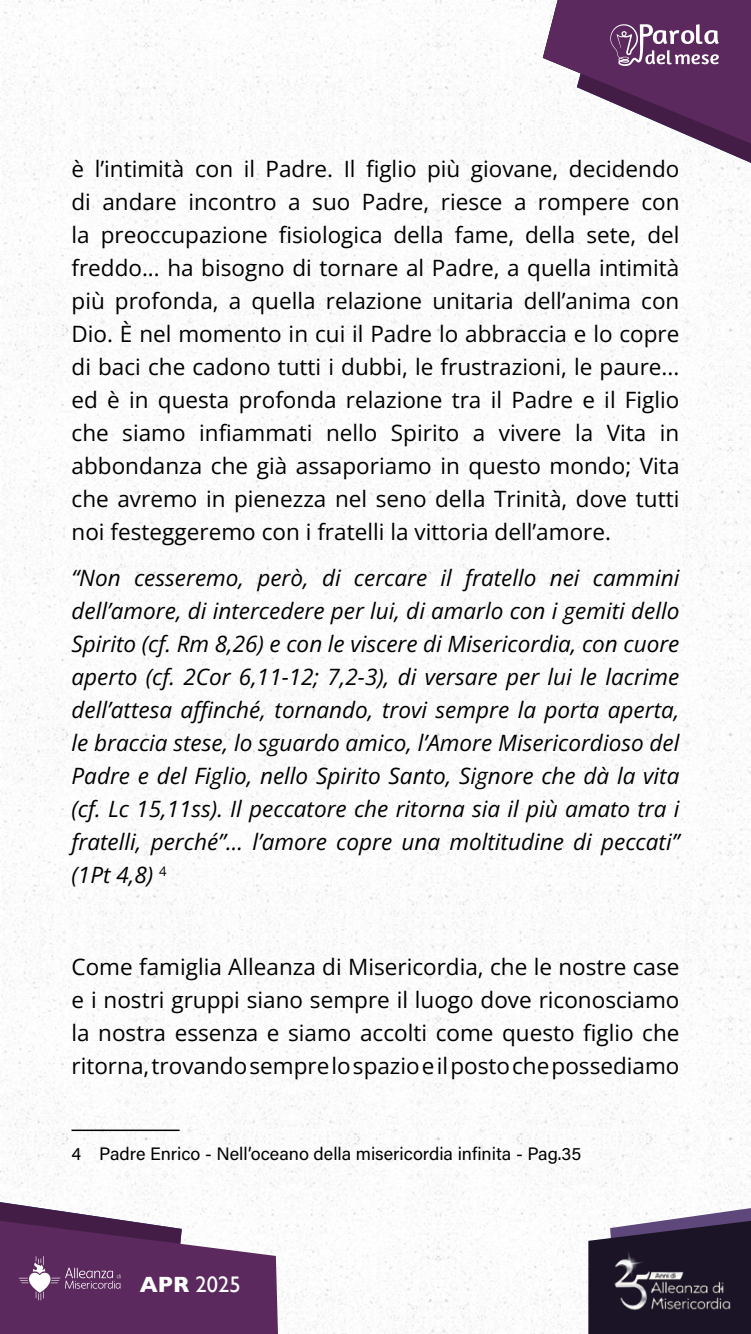
<style>
.page{position:relative;width:751px;height:1334px;background:#fff}
.page>*{position:absolute;margin:0;border:0;box-sizing:border-box;transform-origin:0 0}
.t1{font:22.5px/33px "Open Sans";color:#000;text-align:justify}
.t2{font:italic 22.5px/33px "Open Sans";color:#000;text-align:justify}
.t3{font:22.5px "Gill Sans";color:#fff}
.t4{font:18px "Acumin Pro";color:#000}
.s1{font-weight:700}
</style>
<div class="page">
<img style="left:0;top:0;width:750px;height:1333px">
<svg style="left:588px;top:1208px;width:162px;height:125px"></svg>
<svg style="left:0;top:1202px;width:278px;height:131px"></svg>
<img style="left:609px;top:1250px;width:124px;height:62px">
<svg style="left:542px;top:0;width:208px;height:163px"></svg>
<hr style="left:71px;top:1129px;width:108px;height:2px;background:#000">
<p class="t1" style="left:71px;top:152px;width:609px">è l’intimità con il Padre. Il figlio più giovane, decidendo di andare incontro a suo Padre, riesce a rompere con la preoccupazione fisiologica della fame, della sete, del freddo... ha bisogno di tornare al Padre, a quella intimità più profonda, a quella relazione unitaria dell’anima con Dio. È nel momento in cui il Padre lo abbraccia e lo copre di baci che cadono tutti i dubbi, le frustrazioni, le paure... ed è in questa profonda relazione tra il Padre e il Figlio che siamo infiammati nello Spirito a vivere la Vita in abbondanza che già assaporiamo in questo mondo; Vita che avremo in pienezza nel seno della Trinità, dove tutti noi festeggeremo con i fratelli la vittoria dell’amore.</p>
<p class="t2" style="left:71px;top:561px;width:609px">“Non cesseremo, però, di cercare il fratello nei cammini dell’amore, di intercedere per lui, di amarlo con i gemiti dello Spirito (cf. Rm 8,26) e con le viscere di Misericordia, con cuore aperto (cf. 2Cor 6,11-12; 7,2-3), di versare per lui le lacrime dell’attesa affinché, tornando, trovi sempre la porta aperta, le braccia stese, lo sguardo amico, l’Amore Misericordioso del Padre e del Figlio, nello Spirito Santo, Signore che dà la vita (cf. Lc 15,11ss). Il peccatore che ritorna sia il più amato tra i fratelli, perché”... l’amore copre una moltitudine di peccati” (1Pt 4,8) <sup>4</sup></p>
<p class="t1" style="left:71px;top:949px;width:609px">Come famiglia Alleanza di Misericordia, che le nostre case e i nostri gruppi siano sempre il luogo dove riconosciamo la nostra essenza e siamo accolti come questo figlio che ritorna, trovando sempre lo spazio e il posto che possediamo</p>
<p class="t4" style="left:71px;top:1141px;width:511px">4 Padre Enrico - Nell’oceano della misericordia infinita - Pag.35</p>
<p class="t3" style="left:140px;top:1271px;width:102px"><span class="s1">APR</span> 2025</p>
</div>
